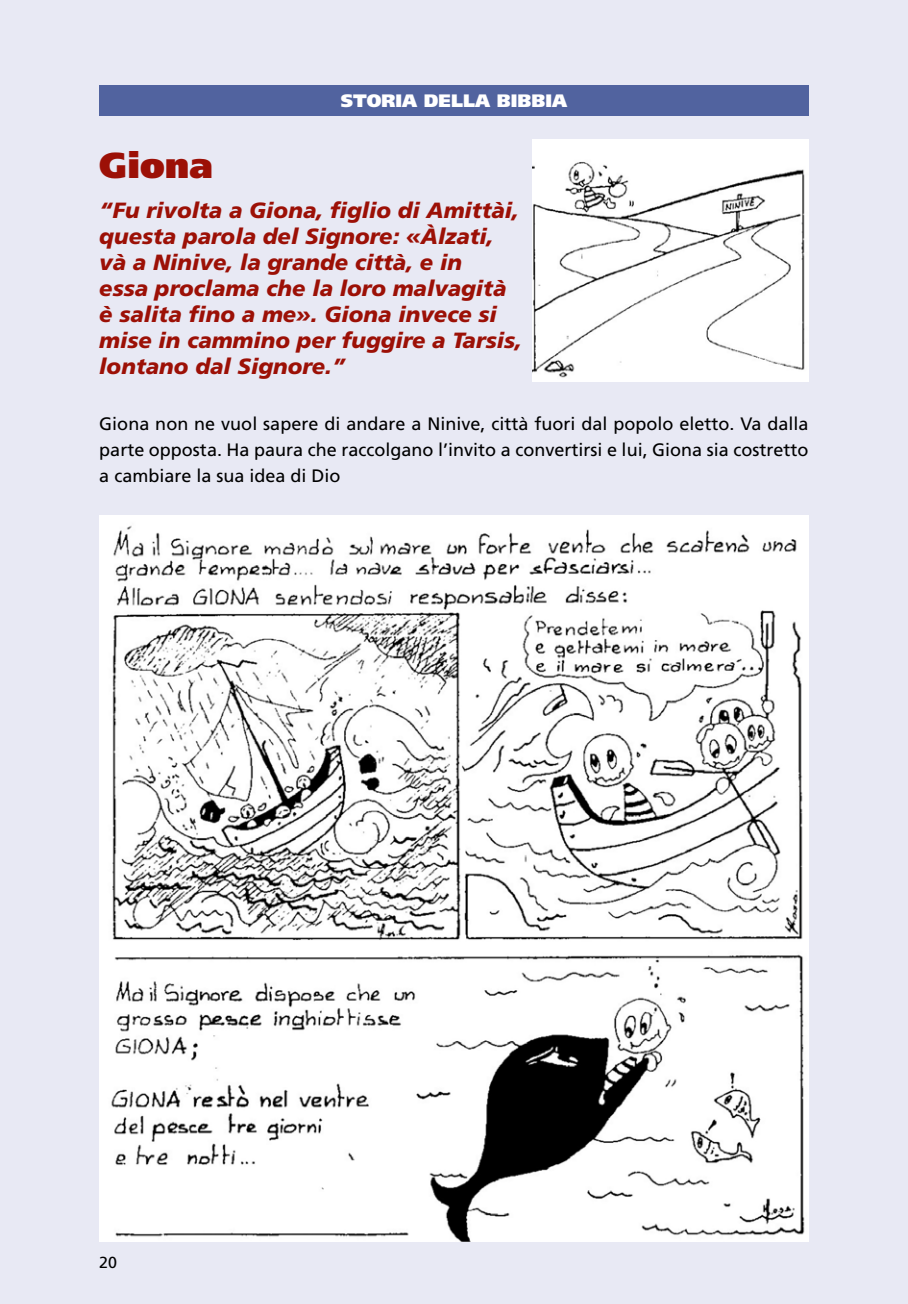
<style>
.page{position:relative;width:908px;height:1304px;background:#fff}
.page>*{position:absolute;margin:0;border:0;box-sizing:border-box;transform-origin:0 0}
.t1{font:900 36px "Frutiger";color:#9c1006}
.t2{font:italic 900 22px/26px "Frutiger";color:#9c1006}
.t3{font:18px/26px "Frutiger";color:#000;text-align:justify}
.t4{font:900 18px "Frutiger";color:#fff}
.t5{font:16px "Frutiger";color:#000}
</style>
<div class="page">
<div style="left:0;top:0;width:907px;height:1304px;background:#e8e9f4"></div>
<img style="left:532px;top:140px;width:276px;height:242px">
<img style="left:99px;top:516px;width:709px;height:726px">
<div style="left:99px;top:85px;width:709px;height:30px;background:#51639f"></div>
<p class="t4" style="left:341px;top:90px;width:227px">STORIA DELLA BIBBIA</p>
<h1 class="t1" style="left:99px;top:144px;width:115px">GIONA</h1>
<p class="t2" style="left:99px;top:197px;width:424px">“Fu rivolta a Giona, figlio di Amittài, questa parola del Signore: «Àlzati, và a Ninive, la grande città, e in<br>essa proclama che la loro malvagità è salita fino a me». Giona invece si mise in cammino per fuggire a Tarsis, lontano dal Signore.”</p>
<p class="t3" style="left:99px;top:410px;width:710px">Giona non ne vuol sapere di andare a N inive, città fuori dal popolo eletto. Va dalla parte opposta. H a paura che raccolgano l’invito a convertirsi e lui, Giona sia costretto a cambiare la sua idea di Dio</p>
<p class="t5" style="left:99px;top:1253px;width:19px">20</p>
</div>
